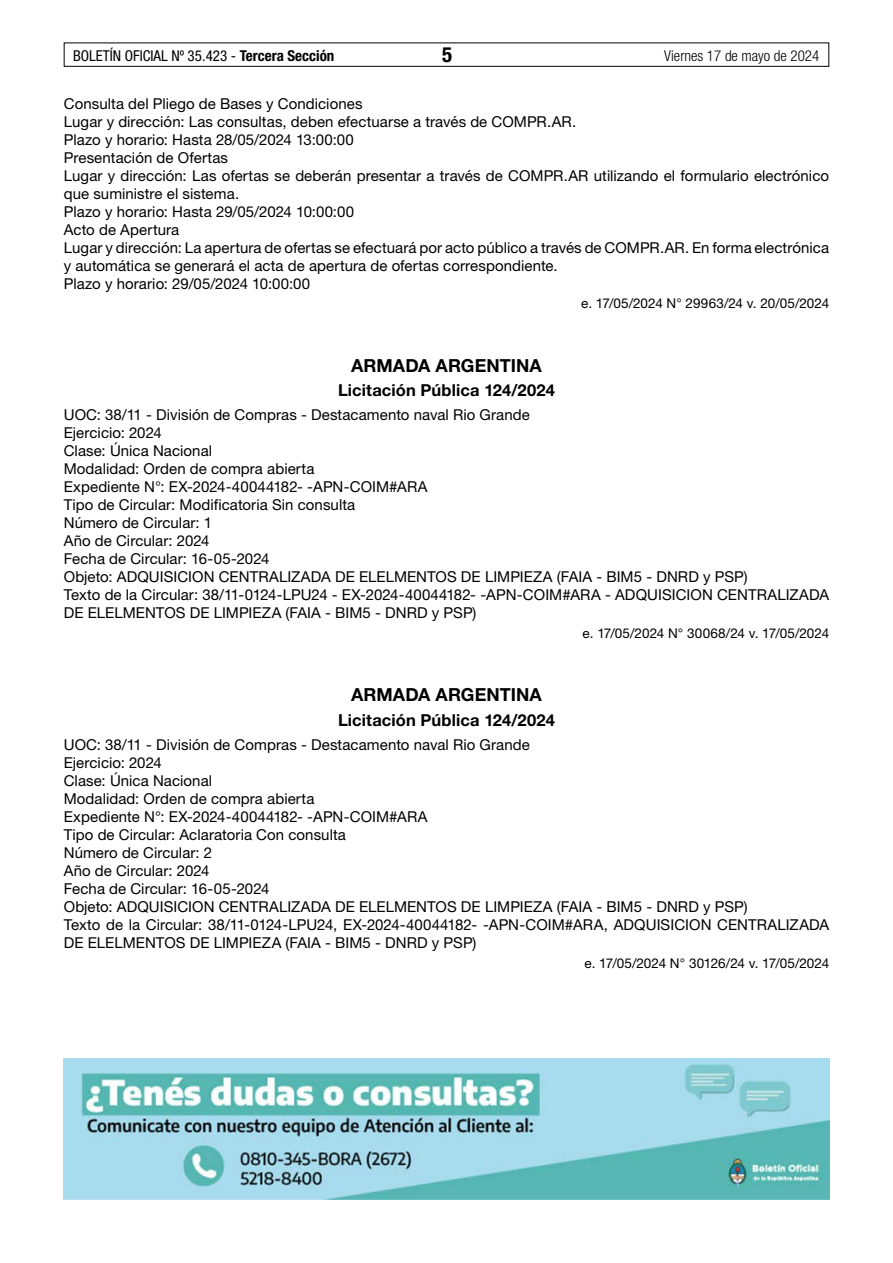
<style>
.page{position:relative;width:893px;height:1263px;background:#fff}
.page>*{position:absolute;margin:0;border:0;box-sizing:border-box;transform-origin:0 0}
.t1{font:700 condensed 21px "Helvetica Neue LT Std";color:#000}
.t2{font:700 18px "Helvetica Neue LT Std";letter-spacing:.005em;color:#000}
.t3{font:700 16.5px "Helvetica Neue LT Std";letter-spacing:.01em;color:#000}
.t4{font:15px/18px "Helvetica Neue LT Std";letter-spacing:.005em;color:#000}
.t5{font:condensed 15px "Helvetica Neue LT Std";color:#000}
.t6{font:300 condensed 15px "Helvetica Neue LT Std";color:#000}
.t7{font:13.5px "Helvetica Neue LT Std";letter-spacing:-.005em;color:#000}
.s1{font-weight:700}
</style>
<div class="page">
<div style="left:64px;top:43px;width:765px;height:24px;border:1px solid #000"></div>
<img style="left:64px;top:1059px;width:765px;height:140px">
<p class="t5" style="left:73px;top:47px;width:263px">BOLETÍN OFICIAL Nº 35.423 - <span class="s1">Tercera Sección</span></p>
<h1 class="t1" style="left:442px;top:42px;width:12px">5</h1>
<p class="t6" style="left:664px;top:47px;width:157px">Viernes 17 de mayo de 2024</p>
<p class="t4" style="left:64px;top:94px;width:767px">Consulta del Pliego de Bases y Condiciones<br>Lugar y dirección: Las consultas, deben efectuarse a través de COMPR.AR.<br>Plazo y horario: Hasta 28/05/2024 13:00:00<br>Presentación de Ofertas<br>Lugar y dirección: Las ofertas se deberán presentar a través de COMPR.AR utilizando el formulario electrónico que suministre el sistema.<br>Plazo y horario: Hasta 29/05/2024 10:00:00<br>Acto de Apertura<br>Lugar y dirección: La apertura de ofertas se efectuará por acto público a través de COMPR.AR. En forma electrónica y automática se generará el acta de apertura de ofertas correspondiente.<br>Plazo y horario: 29/05/2024 10:00:00</p>
<p class="t7" style="left:581px;top:295px;width:250px">e. 17/05/2024 N° 29963/24 v. 20/05/2024</p>
<p class="t2" style="left:351px;top:354px;width:192px">ARMADA ARGENTINA</p>
<p class="t3" style="left:338px;top:380px;width:218px">Licitación Pública 124/2024</p>
<p class="t4" style="left:64px;top:406px;width:767px">UOC: 38/11 - División de Compras - Destacamento naval Rio Grande<br>Ejercicio: 2024<br>Clase: Única Nacional<br>Modalidad: Orden de compra abierta<br>Expediente N°: EX-2024-40044182- -APN-COIM#ARA<br>Tipo de Circular: Modificatoria Sin consulta<br>Número de Circular: 1<br>Año de Circular: 2024<br>Fecha de Circular: 16-05-2024<br>Objeto: ADQUISICION CENTRALIZADA DE ELELMENTOS DE LIMPIEZA (FAIA - BIM5 - DNRD y PSP)<br>Texto de la Circular: 38/11-0124-LPU24 - EX-2024-40044182- -APN-COIM#ARA - ADQUISICION CENTRALIZADA DE ELELMENTOS DE LIMPIEZA (FAIA - BIM5 - DNRD y PSP)</p>
<p class="t7" style="left:583px;top:625px;width:248px">e. 17/05/2024 N° 30068/24 v. 17/05/2024</p>
<p class="t2" style="left:351px;top:684px;width:192px">ARMADA ARGENTINA</p>
<p class="t3" style="left:338px;top:710px;width:218px">Licitación Pública 124/2024</p>
<p class="t4" style="left:64px;top:736px;width:767px">UOC: 38/11 - División de Compras - Destacamento naval Rio Grande<br>Ejercicio: 2024<br>Clase: Única Nacional<br>Modalidad: Orden de compra abierta<br>Expediente N°: EX-2024-40044182- -APN-COIM#ARA<br>Tipo de Circular: Aclaratoria Con consulta<br>Número de Circular: 2<br>Año de Circular: 2024<br>Fecha de Circular: 16-05-2024<br>Objeto: ADQUISICION CENTRALIZADA DE ELELMENTOS DE LIMPIEZA (FAIA - BIM5 - DNRD y PSP)<br>Texto de la Circular: 38/11-0124-LPU24, EX-2024-40044182- -APN-COIM#ARA, ADQUISICION CENTRALIZADA DE ELELMENTOS DE LIMPIEZA (FAIA - BIM5 - DNRD y PSP)</p>
<p class="t7" style="left:584px;top:955px;width:246px">e. 17/05/2024 N° 30126/24 v. 17/05/2024</p>
</div>
